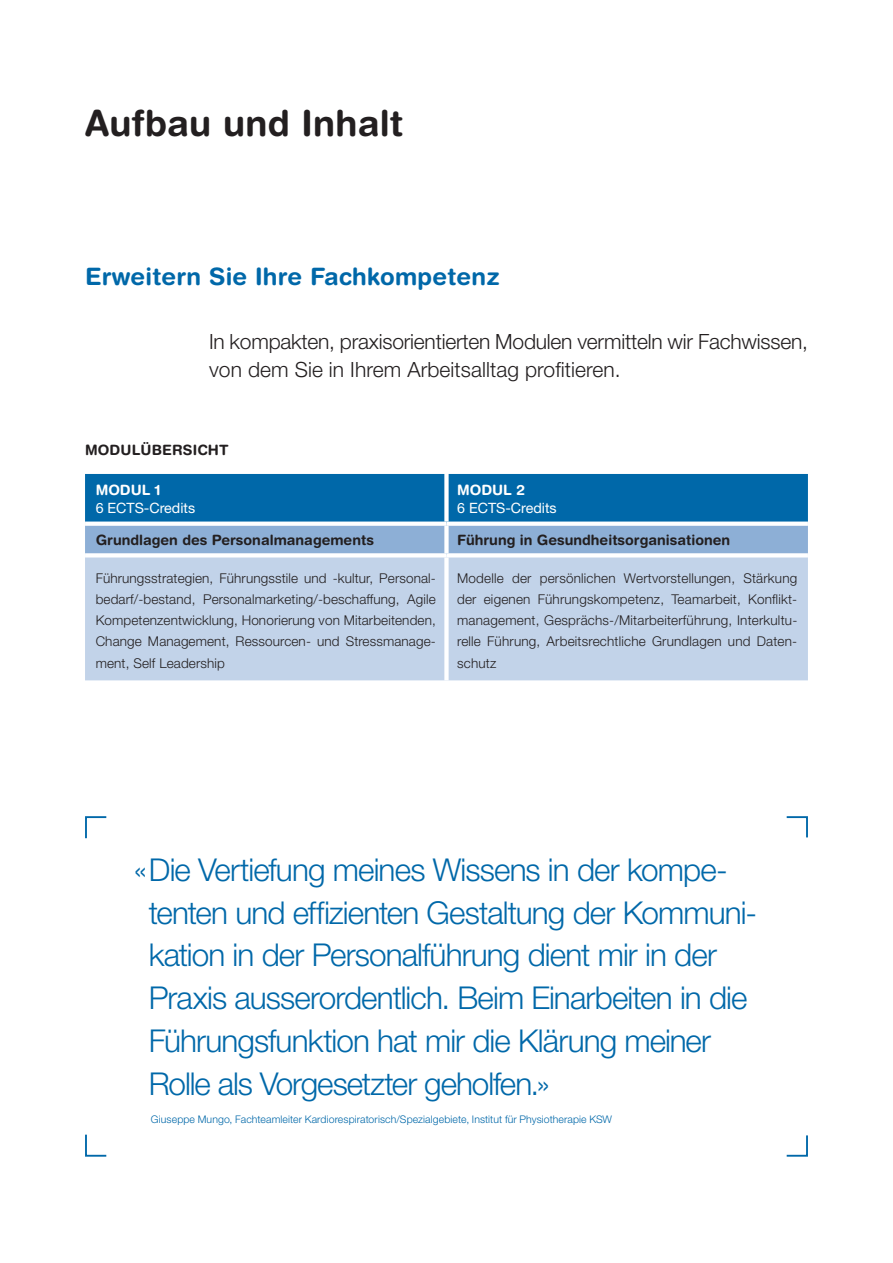
<style>
.page{position:relative;width:893px;height:1263px;background:#fff}
.page>*{position:absolute;margin:0;border:0;box-sizing:border-box;transform-origin:0 0}
.t1{font:700 36px "Helvetica Rounded LT Std";letter-spacing:.005em;color:#231f20}
.t2{font:300 31.5px/42.8px "Helvetica Neue LT Pro";letter-spacing:-.03em;color:#0068a9}
.t3{font:700 24px "Helvetica Rounded LT Std";letter-spacing:.01em;color:#0068a9}
.t4{font:300 21px/28.5px "Helvetica Neue LT Pro";letter-spacing:-.01em;color:#231f20}
.t5{font:700 14.25px "Helvetica Rounded LT Std";color:#231f20}
.t6{font:14.25px "Helvetica Neue LT Pro";color:#fff}
.t7{font:700 14.25px "Helvetica Rounded LT Std";color:#fff}
.t8{font:300 13.5px/21.3px "Helvetica Neue LT Pro";letter-spacing:.01em;color:#231f20;text-align:justify}
.t9{font:300 10.5px "Helvetica Neue LT Pro";letter-spacing:.01em;color:#0068a9}
</style>
<div class="page">
<svg style="left:85px;top:474px;width:723px;height:79px;background:#3381b9"></svg>
<div style="left:85px;top:557px;width:723px;height:123px;background:#c2d3e9"></div>
<div style="left:444px;top:474px;width:5px;height:47px;background:#fff"></div>
<div style="left:85px;top:521px;width:361px;height:5px;background:#fff"></div>
<div style="left:446px;top:521px;width:362px;height:5px;background:#fff"></div>
<div style="left:444px;top:526px;width:5px;height:27px;background:#fff"></div>
<svg style="left:85px;top:553px;width:361px;height:1px"></svg>
<svg style="left:446px;top:553px;width:362px;height:4px"></svg>
<div style="left:444px;top:557px;width:5px;height:123px;background:#fff"></div>
<svg style="left:85px;top:816px;width:22px;height:23px"></svg>
<svg style="left:786px;top:816px;width:22px;height:22px"></svg>
<svg style="left:85px;top:1134px;width:22px;height:23px"></svg>
<svg style="left:786px;top:1135px;width:22px;height:22px"></svg>
<h1 class="t1" style="left:85px;top:101px;width:320px">Aufbau und Inhalt</h1>
<h3 class="t3" style="left:85px;top:262px;width:416px">Erweitern Sie Ihre Fachkompetenz</h3>
<h3 class="t4" style="left:209px;top:327px;width:600px">In kompakten, praxisorientierten Modulen vermitteln wir Fachwissen, von dem Sie in Ihrem Arbeitsalltag profitieren.</h3>
<p class="t5" style="left:85px;top:441px;width:145px">MODULÜBERSICHT</p>
<p class="t7" style="left:96px;top:481px;width:67px">MODUL 1</p>
<p class="t6" style="left:96px;top:499px;width:101px">6 ECTS-Credits</p>
<p class="t7" style="left:457px;top:481px;width:69px">MODUL 2</p>
<p class="t6" style="left:457px;top:499px;width:101px">6 ECTS-Credits</p>
<p class="t5" style="left:96px;top:531px;width:280px">Grundlagen des Personalmanagements</p>
<p class="t5" style="left:457px;top:531px;width:275px">Führung in Gesundheitsorganisationen</p>
<p class="t8" style="left:96px;top:567px;width:342px">Führungsstrategien, Führungsstile und -kultur, Personal&shy;bedarf/-bestand, Personalmarketing/-beschaffung, Agile Kompetenzentwicklung, Honorierung von Mitarbeitenden, Change Management, Ressourcen- und Stressmanage&shy;ment, Self Leadership</p>
<p class="t8" style="left:457px;top:567px;width:342px">Modelle der persönlichen Wertvorstellungen, Stärkung der eigenen Führungskompetenz, Teamarbeit, Konflikt&shy;management, Gesprächs-/Mitarbeiterführung, Interkultu&shy;relle Führung, Arbeitsrechtliche Grundlagen und Daten&shy;schutz</p>
<p class="t2" style="left:149px;top:847px;width:610px;text-indent:-15px">«Die Vertiefung meines Wissens in der kompe&shy;tenten und effizienten Gestaltung der Kommuni&shy;kation in der Personalführung dient mir in der Praxis ausserordentlich. Beim Einarbeiten in die Führungsfunktion hat mir die Klärung meiner Rolle als Vorgesetzter geholfen.»</p>
<p class="t9" style="left:151px;top:1113px;width:463px">Giuseppe Mungo, Fachteamleiter Kardiorespiratorisch/Spezialgebiete, Institut für Physiotherapie KSW</p>
</div>
